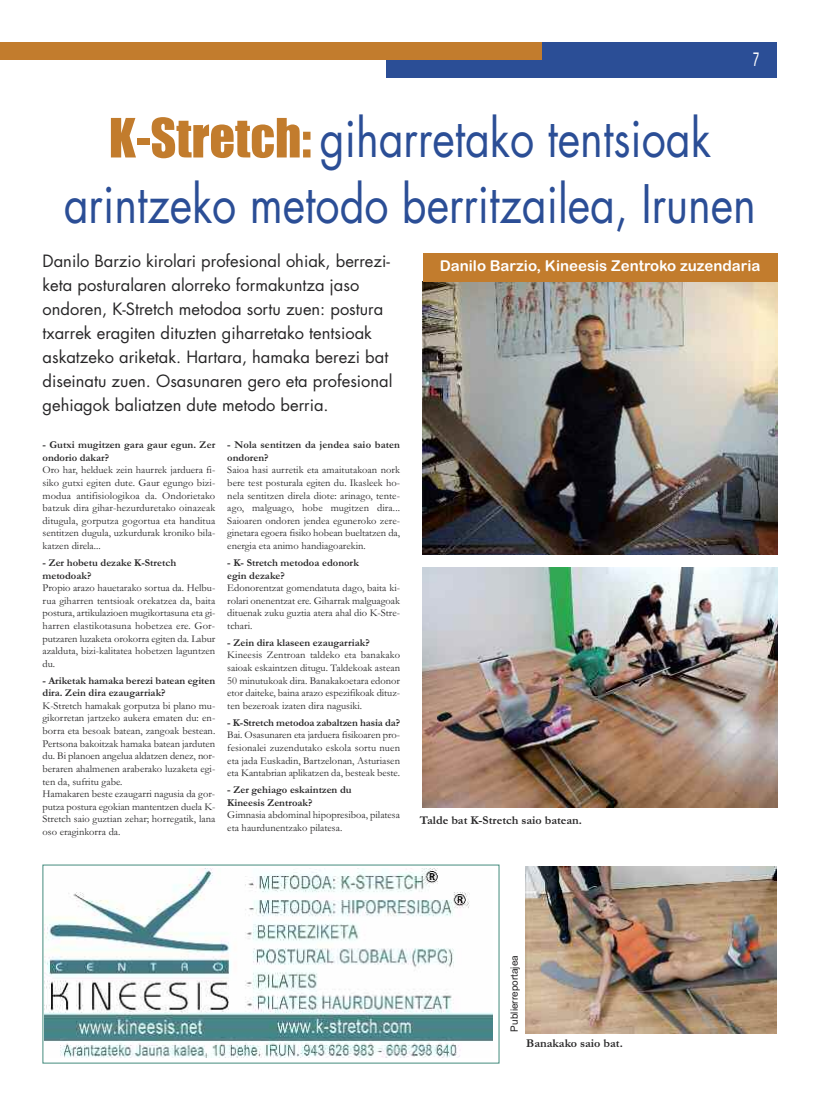
<style>
.page{position:relative;width:820px;height:1106px;background:#fff}
.page>*{position:absolute;margin:0;border:0;box-sizing:border-box;transform-origin:0 0}
.t1{font:51.6px/65.6px "Futura";color:#2b4e96;text-align:center;scale:.83 1}
.t2{font:700 19.2px "Champagne&Limousines";color:#fff;scale:.62 1}
.t3{font:16.5px/24px "Futura";color:#272627}
.t4{font:15px "Arial Rounded MT Bold";color:#fff}
.t5{font:700 12px "Garamond";color:#272627}
.t6{font:10.5px/12.6px "Garamond";color:#272627;text-align:justify}
.t7{font:700 10.5px/12.6px "Garamond";color:#272627}
.t8{font:10px "Arial";color:#272627}
.s1{font-family:"Impact";font-size:50px;color:#c27c2d}
</style>
<div class="page">
<div style="left:386px;top:43px;width:390px;height:35px;background:#2b4e96"></div>
<div style="left:0;top:43px;width:541px;height:17px;background:#c27c2d"></div>
<img style="left:422px;top:567px;width:355px;height:240px">
<img style="left:423px;top:281px;width:354px;height:273px">
<img style="left:45px;top:868px;width:447px;height:189px">
<div style="left:423px;top:253px;width:354px;height:28px;background:#c27c2d"></div>
<img style="left:525px;top:866px;width:251px;height:167px">
<h2 class="t2" style="left:752px;top:48px;width:12px">7</h2>
<h1 class="t1" style="left:64px;top:106px;width:835px"><span class="s1">K-Stretch:</span> giharretako tentsioak arintzeko metodo berritzailea, Irunen</h1>
<p class="t3" style="left:43px;top:249px;width:351px">Danilo Barzio kirolari profesional ohiak, berrezi&shy;keta posturalaren alorreko formakuntza jaso ondoren, K-Stretch metodoa sortu zuen: postura txarrek eragiten dituzten giharretako tentsioak askatzeko ariketak. Hartara, hamaka berezi bat diseinatu zuen. Osasunaren gero eta profesional gehiagok baliatzen dute metodo berria.</p>
<h3 class="t4" style="left:439px;top:257px;width:322px">Danilo Barzio, Kineesis Zentroko zuzendaria</h3>
<p class="t7" style="left:43px;top:438px;width:174px">- Gutxi mugitzen gara gaur egun. Zer ondorio dakar?</p>
<p class="t6" style="left:43px;top:463px;width:174px">Oro har, helduek zein haurrek jarduera fi&shy;siko gutxi egiten dute. Gaur egungo bizi&shy;modua antifisiologikoa da. Ondorietako batzuk dira gihar-hezurduretako oinazeak ditugula, gorputza gogortua eta handitua sentitzen dugula, uzkurdurak kroniko bila&shy;katzen direla...</p>
<p class="t7" style="left:43px;top:556px;width:135px">- Zer hobetu dezake K-Stretch metodoak?</p>
<p class="t6" style="left:43px;top:581px;width:174px">Propio arazo hauetarako sortua da. Helbu&shy;rua giharren tentsioak orekatzea da, baita postura, artikulazioen mugikortasuna eta gi&shy;harren elastikotasuna hobetzea ere. Gor&shy;putzaren luzaketa orokorra egiten da. Labur azalduta, bizi-kalitatea hobetzen laguntzen du.</p>
<p class="t7" style="left:43px;top:673px;width:174px">- Ariketak hamaka berezi batean egiten dira. Zein dira ezaugarriak?</p>
<p class="t6" style="left:43px;top:699px;width:174px;text-align:left">K-Stretch hamakak gorputza bi plano mu&shy;gikorretan jartzeko aukera ematen du: en&shy;borra eta besoak batean, zangoak bestean.<br>Pertsona bakoitzak hamaka batean jarduten du. Bi planoen angelua aldatzen denez, nor&shy;beraren ahalmenen araberako luzaketa egi&shy;ten da, sufritu gabe.<br>Hamakaren beste ezaugarri nagusia da gor&shy;putza postura egokian mantentzen duela K-Stretch saio guztian zehar; horregatik, lana oso eraginkorra da.</p>
<p class="t7" style="left:227px;top:438px;width:174px">- Nola sentitzen da jendea saio baten ondoren?</p>
<p class="t6" style="left:227px;top:463px;width:174px">Saioa hasi aurretik eta amaitutakoan nork bere test posturala egiten du. Ikasleek ho&shy;nela sentitzen direla diote: arinago, tente&shy;ago, malguago, hobe mugitzen dira...<br>Saioaren ondoren jendea eguneroko zere&shy;ginetara egoera fisiko hobean bueltatzen da, energia eta animo handiagoarekin.</p>
<p class="t7" style="left:227px;top:556px;width:133px">- K- Stretch metodoa edonork egin dezake?</p>
<p class="t6" style="left:227px;top:581px;width:174px">Edonorentzat gomendatuta dago, baita ki&shy;rolari onenentzat ere. Giharrak malguagoak dituenak zuku guztia atera ahal dio K-Stre&shy;tchari.</p>
<p class="t7" style="left:227px;top:636px;width:144px">- Zein dira klaseen ezaugarriak?</p>
<p class="t6" style="left:227px;top:648px;width:174px">Kineesis Zentroan taldeko eta banakako saioak eskaintzen ditugu. Taldekoak astean 50 minutukoak dira. Banakakoetara edonor etor daiteke, baina arazo espezifikoak dituz&shy;ten bezeroak izaten dira nagusiki.</p>
<p class="t7" style="left:227px;top:715px;width:174px">- K-Stretch metodoa zabaltzen hasia da?</p>
<p class="t6" style="left:227px;top:728px;width:174px">Bai. Osasunaren eta jarduera fisikoaren pro&shy;fesionalei zuzendutako eskola sortu nuen eta jada Euskadin, Bartzelonan, Asturiasen eta Kantabrian aplikatzen da, besteak beste.</p>
<p class="t7" style="left:227px;top:783px;width:126px">- Zer gehiago eskaintzen du<br>Kineesis Zentroak?</p>
<p class="t6" style="left:227px;top:808px;width:174px">Gimnasia abdominal hipopresiboa, pilatesa eta haurdunentzako pilatesa.</p>
<p class="t5" style="left:420px;top:812px;width:163px">Talde bat K-Stretch saio batean.</p>
<p class="t8" style="left:508px;top:1031px;width:78px;rotate:-90deg">Publierreportajea</p>
<p class="t5" style="left:526px;top:1035px;width:98px">Banakako saio bat.</p>
</div>
